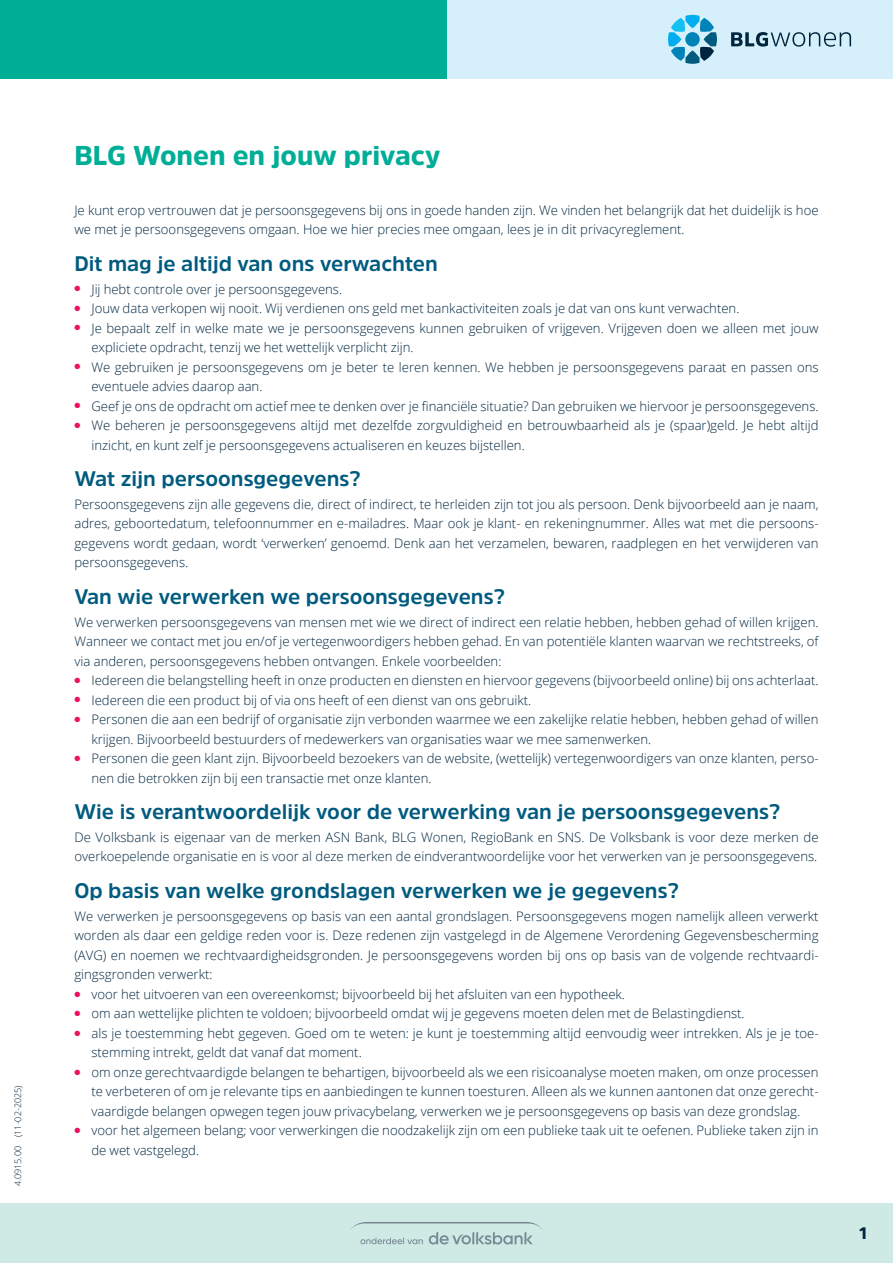
<style>
.page{position:relative;width:893px;height:1263px;background:#fff}
.page>*{position:absolute;margin:0;border:0;box-sizing:border-box;transform-origin:0 0}
.t1{font:900 27px "Amsi Pro";color:#00ae97}
.t2{font:700 21px "Amsi Pro";color:#005b7f}
.t3{font:900 16.5px "Amsi Pro";color:#00263f}
.t4{font:300 13.2px/19.5px "Open Sans";color:#00263f}
.t5{font:300 9px "Open Sans";color:#00263f}
</style>
<div class="page">
<div style="left:0;top:1203px;width:893px;height:60px;background:#cfeae4"></div>
<div style="left:446px;top:0;width:447px;height:79px;background:#d6f0fb"></div>
<div style="left:0;top:0;width:446px;height:79px;background:#00ae97"></div>
<svg style="left:350px;top:1222px;width:193px;height:22px"></svg>
<svg style="left:731px;top:32px;width:120px;height:15px"></svg>
<svg style="left:668px;top:15px;width:49px;height:49px"></svg>
<p class="t5" style="left:12px;top:1186px;width:103px;rotate:-90deg">4.0915.00 (11-02-2025)</p>
<h1 class="t1" style="left:74px;top:137px;width:367px">BLG Wonen en jouw privacy</h1>
<p class="t4" style="left:74px;top:200px;width:746px">Je kunt erop vertrouwen dat je persoonsgegevens bij ons in goede handen zijn. We vinden het belangrijk dat het duidelijk is hoe we met je persoonsgegevens omgaan. Hoe we hier precies mee omgaan, lees je in dit privacyreglement.</p>
<h2 class="t2" style="left:74px;top:249px;width:365px">Dit mag je altijd van ons verwachten</h2>
<p class="t4" style="left:74px;top:279px;width:269px"><sup>●</sup> Jij hebt controle over je persoonsgegevens.</p>
<p class="t4" style="left:74px;top:298px;width:667px"><sup>●</sup> Jouw data verkopen wij nooit. Wij verdienen ons geld met bankactiviteiten zoals je dat van ons kunt verwachten.</p>
<p class="t4" style="left:91px;top:318px;width:729px;text-indent:-17px"><sup>●</sup> Je bepaalt zelf in welke mate we je persoonsgegevens kunnen gebruiken of vrijgeven. Vrijgeven doen we alleen met jouw expliciete opdracht, tenzij we het wettelijk verplicht zijn.</p>
<p class="t4" style="left:91px;top:357px;width:729px;text-indent:-17px"><sup>●</sup> We gebruiken je persoonsgegevens om je beter te leren kennen. We hebben je persoonsgegevens paraat en passen ons eventuele advies daarop aan.</p>
<p class="t4" style="left:74px;top:396px;width:746px"><sup>●</sup> Geef je ons de opdracht om actief mee te denken over je financiële situatie? Dan gebruiken we hiervoor je persoonsgegevens.</p>
<p class="t4" style="left:91px;top:415px;width:729px;text-indent:-17px"><sup>●</sup> We beheren je persoonsgegevens altijd met dezelfde zorgvuldigheid en betrouwbaarheid als je (spaar)geld. Je hebt altijd inzicht, en kunt zelf je persoonsgegevens actualiseren en keuzes bijstellen.</p>
<h2 class="t2" style="left:74px;top:465px;width:288px">Wat zijn persoonsgegevens?</h2>
<p class="t4" style="left:74px;top:494px;width:746px;text-align:justify">Persoonsgegevens zijn alle gegevens die, direct of indirect, te herleiden zijn tot jou als persoon. Denk bijvoorbeeld aan je naam, adres, geboortedatum, telefoonnummer en e-mailadres. Maar ook je klant- en rekeningnummer. Alles wat met die persoons&shy;gegevens wordt gedaan, wordt ‘verwerken’ genoemd. Denk aan het verzamelen, bewaren, raadplegen en het verwijderen van persoonsgegevens.</p>
<h2 class="t2" style="left:74px;top:582px;width:432px">Van wie verwerken we persoonsgegevens?</h2>
<p class="t4" style="left:74px;top:612px;width:746px;text-align:justify">We verwerken persoonsgegevens van mensen met wie we direct of indirect een relatie hebben, hebben gehad of willen krijgen.<br>Wanneer we contact met jou en/of je vertegenwoordigers hebben gehad. En van potentiële klanten waarvan we rechtstreeks, of via anderen, persoonsgegevens hebben ontvangen. Enkele voorbeelden:</p>
<p class="t4" style="left:74px;top:670px;width:746px"><sup>●</sup> Iedereen die belangstelling heeft in onze producten en diensten en hiervoor gegevens (bijvoorbeeld online) bij ons achterlaat.</p>
<p class="t4" style="left:74px;top:690px;width:458px"><sup>●</sup> Iedereen die een product bij of via ons heeft of een dienst van ons gebruikt.</p>
<p class="t4" style="left:91px;top:709px;width:729px;text-indent:-17px"><sup>●</sup> Personen die aan een bedrijf of organisatie zijn verbonden waarmee we een zakelijke relatie hebben, hebben gehad of willen krijgen. Bijvoorbeeld bestuurders of medewerkers van organisaties waar we mee samenwerken.</p>
<p class="t4" style="left:91px;top:748px;width:729px;text-indent:-17px"><sup>●</sup> Personen die geen klant zijn. Bijvoorbeeld bezoekers van de website, (wettelijk) vertegenwoordigers van onze klanten, perso&shy;nen die betrokken zijn bij een transactie met onze klanten.</p>
<h2 class="t2" style="left:74px;top:798px;width:708px">Wie is verantwoordelijk voor de verwerking van je persoonsgegevens?</h2>
<p class="t4" style="left:74px;top:827px;width:746px">De Volksbank is eigenaar van de merken ASN Bank, BLG Wonen, RegioBank en SNS. De Volksbank is voor deze merken de overkoepelende organisatie en is voor al deze merken de eindverantwoordelijke voor het verwerken van je persoonsgegevens.</p>
<h2 class="t2" style="left:74px;top:876px;width:606px">Op basis van welke grondslagen verwerken we je gegevens?</h2>
<p class="t4" style="left:74px;top:906px;width:746px;text-align:justify">We verwerken je persoonsgegevens op basis van een aantal grondslagen. Persoonsgegevens mogen namelijk alleen verwerkt worden als daar een geldige reden voor is. Deze redenen zijn vastgelegd in de Algemene Verordening Gegevensbescherming (AVG) en noemen we rechtvaardigheidsgronden. Je persoonsgegevens worden bij ons op basis van de volgende rechtvaardi&shy;gingsgronden verwerkt:</p>
<p class="t4" style="left:74px;top:984px;width:552px"><sup>●</sup> voor het uitvoeren van een overeenkomst; bijvoorbeeld bij het afsluiten van een hypotheek.</p>
<p class="t4" style="left:74px;top:1003px;width:672px"><sup>●</sup> om aan wettelijke plichten te voldoen; bijvoorbeeld omdat wij je gegevens moeten delen met de Belastingdienst.</p>
<p class="t4" style="left:91px;top:1023px;width:729px;text-indent:-17px"><sup>●</sup> als je toestemming hebt gegeven. Goed om te weten: je kunt je toestemming altijd eenvoudig weer intrekken. Als je je toe&shy;stemming intrekt, geldt dat vanaf dat moment.</p>
<p class="t4" style="left:91px;top:1062px;width:729px;text-align:justify;text-indent:-17px"><sup>●</sup> om onze gerechtvaardigde belangen te behartigen, bijvoorbeeld als we een risicoanalyse moeten maken, om onze processen te verbeteren of om je relevante tips en aanbiedingen te kunnen toesturen. Alleen als we kunnen aantonen dat onze gerecht&shy;vaardigde belangen opwegen tegen jouw privacybelang, verwerken we je persoonsgegevens op basis van deze grondslag.</p>
<p class="t4" style="left:91px;top:1120px;width:729px;text-indent:-17px"><sup>●</sup> voor het algemeen belang; voor verwerkingen die noodzakelijk zijn om een publieke taak uit te oefenen. Publieke taken zijn in de wet vastgelegd.</p>
<p class="t3" style="left:859px;top:1222px;width:10px">1</p>
</div>
